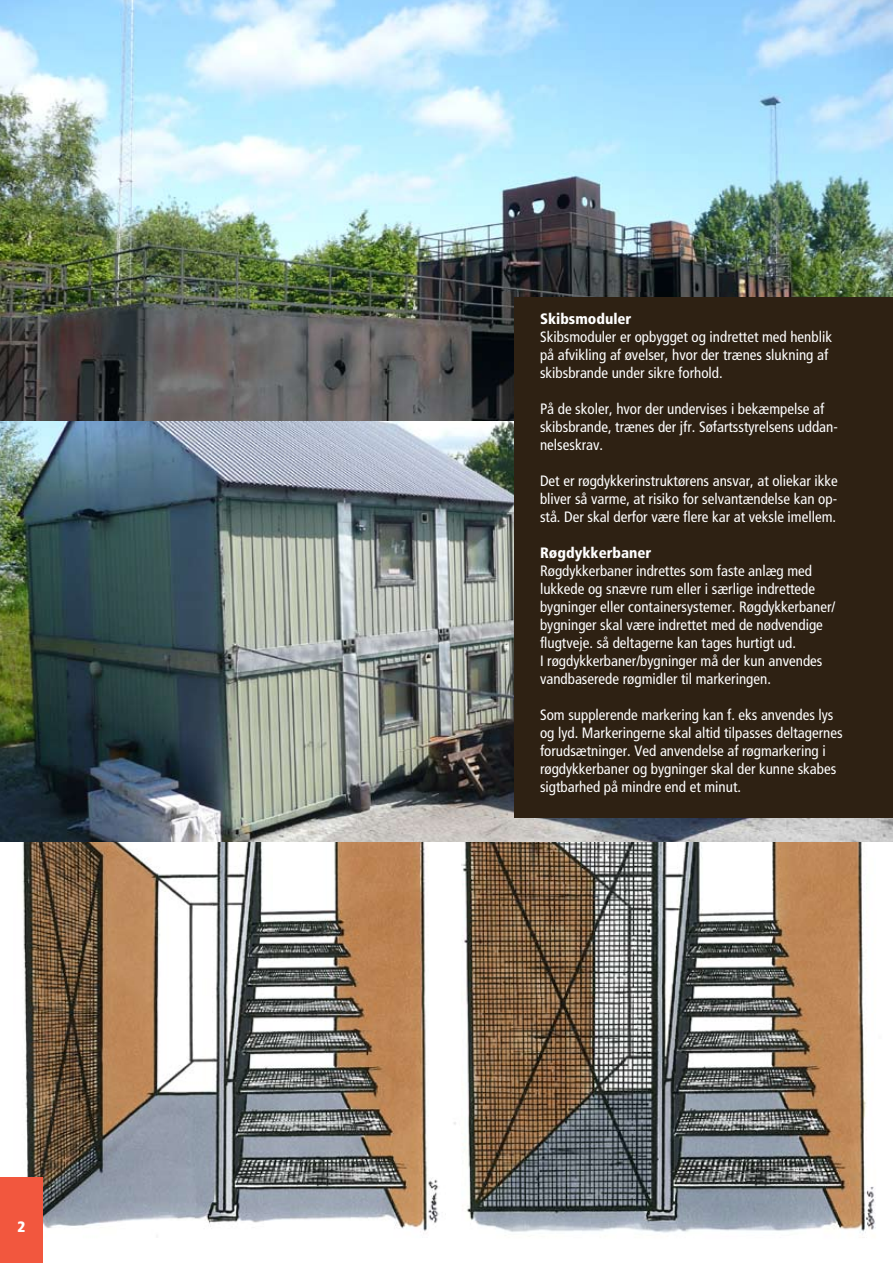
<style>
.page{position:relative;width:893px;height:1263px;background:#fff}
.page>*{position:absolute;margin:0;border:0;box-sizing:border-box;transform-origin:0 0}
.t1{font:condensed 15px/18px "Frutiger";color:#fff}
.t2{font:900 condensed 15px "Frutiger LT Std";color:#fff}
.t3{font:900 condensed 15px "Frutiger LT Std";color:#fff}
</style>
<div class="page">
<img style="left:0;top:0;width:893px;height:842px">
<img style="left:14px;top:842px;width:425px;height:390px">
<img style="left:454px;top:842px;width:422px;height:396px">
<div style="left:514px;top:297px;width:379px;height:520px;background:#2e2113"></div>
<div style="left:0;top:1178px;width:43px;height:85px;background:#f2573e"></div>
<p class="t3" style="left:17px;top:1217px;width:9px">2</p>
<p class="t2" style="left:540px;top:310px;width:93px">Skibsmoduler</p>
<p class="t1" style="left:540px;top:328px;width:294px">Skibsmoduler er opbygget og indrettet med henblik på afvikling af øvelser, hvor der trænes slukning af skibsbrande under sikre forhold.</p>
<p class="t1" style="left:540px;top:400px;width:299px">På de skoler, hvor der undervises i bekæmpelse af skibsbrande, trænes der jfr. Søfartsstyrelsens uddan&shy;nelseskrav.</p>
<p class="t1" style="left:540px;top:472px;width:299px;text-align:justify">Det er røgdykkerinstruktørens ansvar, at oliekar ikke bliver så varme, at risiko for selvantændelse kan op&shy;stå. Der skal derfor være flere kar at veksle imellem.</p>
<p class="t2" style="left:540px;top:544px;width:113px">Røgdykkerbaner</p>
<p class="t1" style="left:540px;top:562px;width:297px">Røgdykkerbaner indrettes som faste anlæg med lukkede og snævre rum eller i særlige indrettede bygninger eller containersystemer. Røgdykkerbaner/ bygninger skal være indrettet med de nødvendige flugtveje. så deltagerne kan tages hurtigt ud.<br>I røgdykkerbaner/bygninger må der kun anvendes vandbaserede røgmidler til markeringen.</p>
<p class="t1" style="left:540px;top:706px;width:304px">Som supplerende markering kan f. eks anvendes lys og lyd. Markeringerne skal altid tilpasses deltagernes forudsætninger. Ved anvendelse af røgmarkering i røgdykkerbaner og bygninger skal der kunne skabes sigtbarhed på mindre end et minut.</p>
</div>
